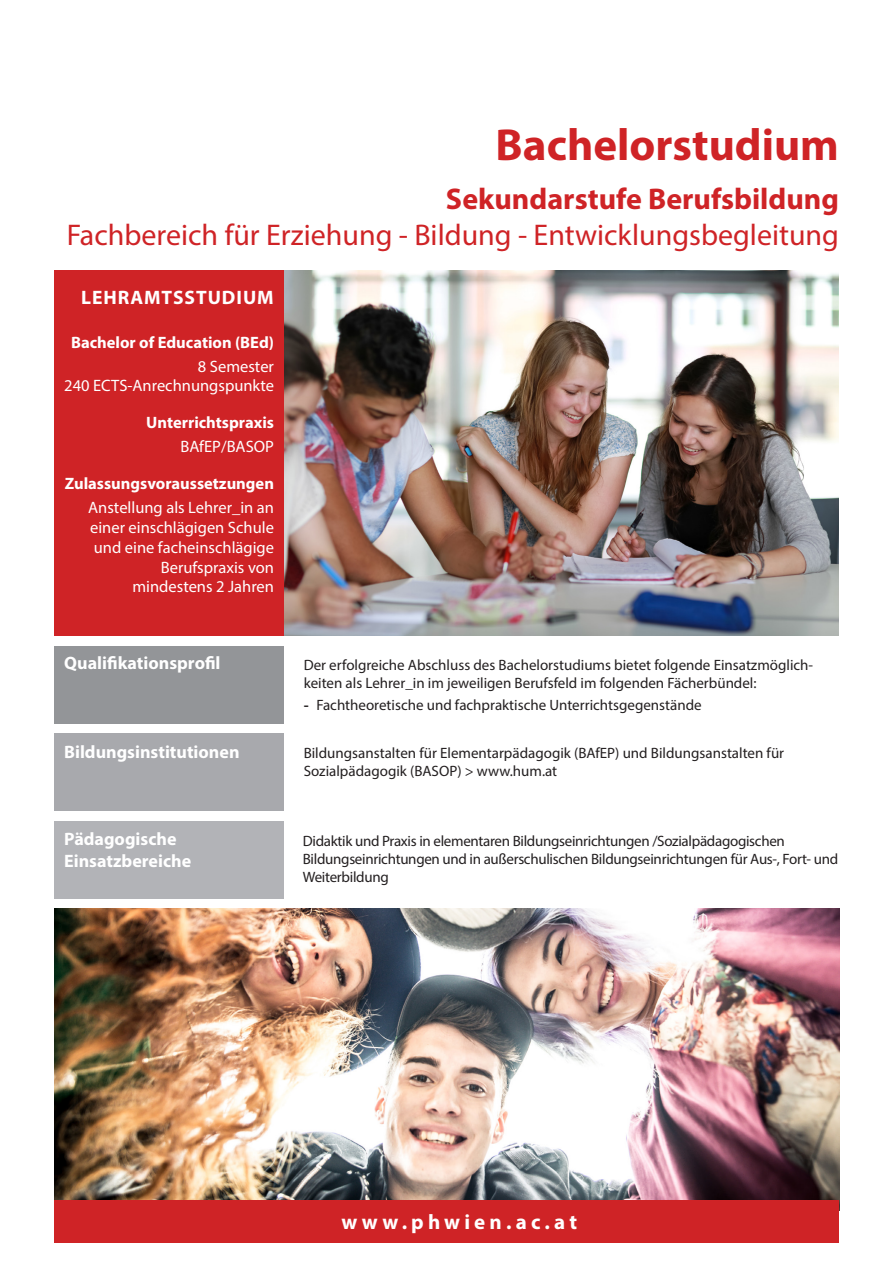
<style>
.page{position:relative;width:893px;height:1263px;background:#fff}
.page>*{position:absolute;margin:0;border:0;box-sizing:border-box;transform-origin:0 0}
.t1{font:700 45px "Myriad Pro";color:#cf2326}
.t2{font:30px "Myriad Pro";color:#cf2326}
.t3{font:700 30px "Myriad Pro";color:#cf2326}
.t4{font:700 21px "Myriad Pro";letter-spacing:.2em;color:#fff}
.t5{font:700 19.5px "Myriad Pro";letter-spacing:.05em;color:#fff}
.t6{font:700 18px "Myriad Pro";color:#fff}
.t7{font:16.5px/19.8px "Myriad Pro";color:#fff;text-align:right}
.t8{font:700 16.5px "Myriad Pro";color:#fff}
.t9{font:15px/18px "Myriad Pro";color:#231f20}
.t10{font:15px/18px "Myriad Pro";letter-spacing:-.02em;color:#231f20}
.s1{font-family:"Arial"}
</style>
<div class="page">
<img style="left:284px;top:270px;width:555px;height:366px">
<div style="left:54px;top:646px;width:229px;height:77px;background:#939598"></div>
<div style="left:54px;top:734px;width:229px;height:77px;background:#a8a9ad"></div>
<div style="left:54px;top:821px;width:229px;height:77px;background:#b2b3b7"></div>
<div style="left:54px;top:270px;width:230px;height:366px;background:#cf2326"></div>
<img style="left:54px;top:909px;width:785px;height:291px">
<div style="left:54px;top:1200px;width:785px;height:42px;background:#cf2326"></div>
<p class="t1" style="left:496px;top:116px;width:345px">Bachelorstudium</p>
<p class="t3" style="left:446px;top:179px;width:394px">Sekundarstufe Berufsbildung</p>
<p class="t2" style="left:67px;top:216px;width:774px">Fachbereich für Erziehung - Bildung - Entwicklungsbegleitung</p>
<p class="t5" style="left:81px;top:284px;width:194px">LEHRAMTSSTUDIUM</p>
<p class="t8" style="left:71px;top:331px;width:204px">Bachelor of Education (BEd)</p>
<p class="t7" style="left:64px;top:356px;width:211px">8 Semester<br>240 ECTS-Anrechnungspunkte</p>
<p class="t8" style="left:146px;top:412px;width:129px">Unterrichtspraxis</p>
<p class="t7" style="left:180px;top:437px;width:95px">BAfEP/BASOP</p>
<p class="t8" style="left:65px;top:473px;width:211px">Zulassungsvoraussetzungen</p>
<p class="t7" style="left:88px;top:497px;width:187px">Anstellung als Lehrer_in an einer einschlägigen Schule und eine facheinschlägige<br>Berufspraxis von mindestens 2 Jahren</p>
<p class="t6" style="left:64px;top:651px;width:158px">Qualifikationsprofil</p>
<p class="t9" style="left:304px;top:656px;width:511px">Der erfolgreiche Abschluss des Bachelorstudiums bietet folgende Einsatzmöglich&shy;keiten als Lehrer_in im jeweiligen Berufsfeld im folgenden Fächerbündel:</p>
<p class="t9" style="left:304px;top:696px;width:399px"><span class="s1">-</span> Fachtheoretische und fachpraktische Unterrichtsgegenstände</p>
<p class="t6" style="left:64px;top:740px;width:177px">Bildungsinstitutionen</p>
<p class="t9" style="left:304px;top:744px;width:482px">Bildungsanstalten für Elementarpädagogik (BAfEP) und Bildungsanstalten für<br>Sozialpädagogik (BASOP) &gt; www.hum.at</p>
<p class="t6" style="left:64px;top:828px;width:114px">Pädagogische</p>
<p class="t6" style="left:64px;top:849px;width:128px">Einsatzbereiche</p>
<p class="t10" style="left:303px;top:832px;width:537px">Didaktik und Praxis in elementaren Bildungseinrichtungen /Sozialpädagogischen<br>Bildungseinrichtungen und in außerschulischen Bildungseinrichtungen für Aus-, Fort- und<br>Weiterbildung</p>
<p class="t4" style="left:341px;top:1208px;width:237px">www.phwien.ac.at</p>
</div>
